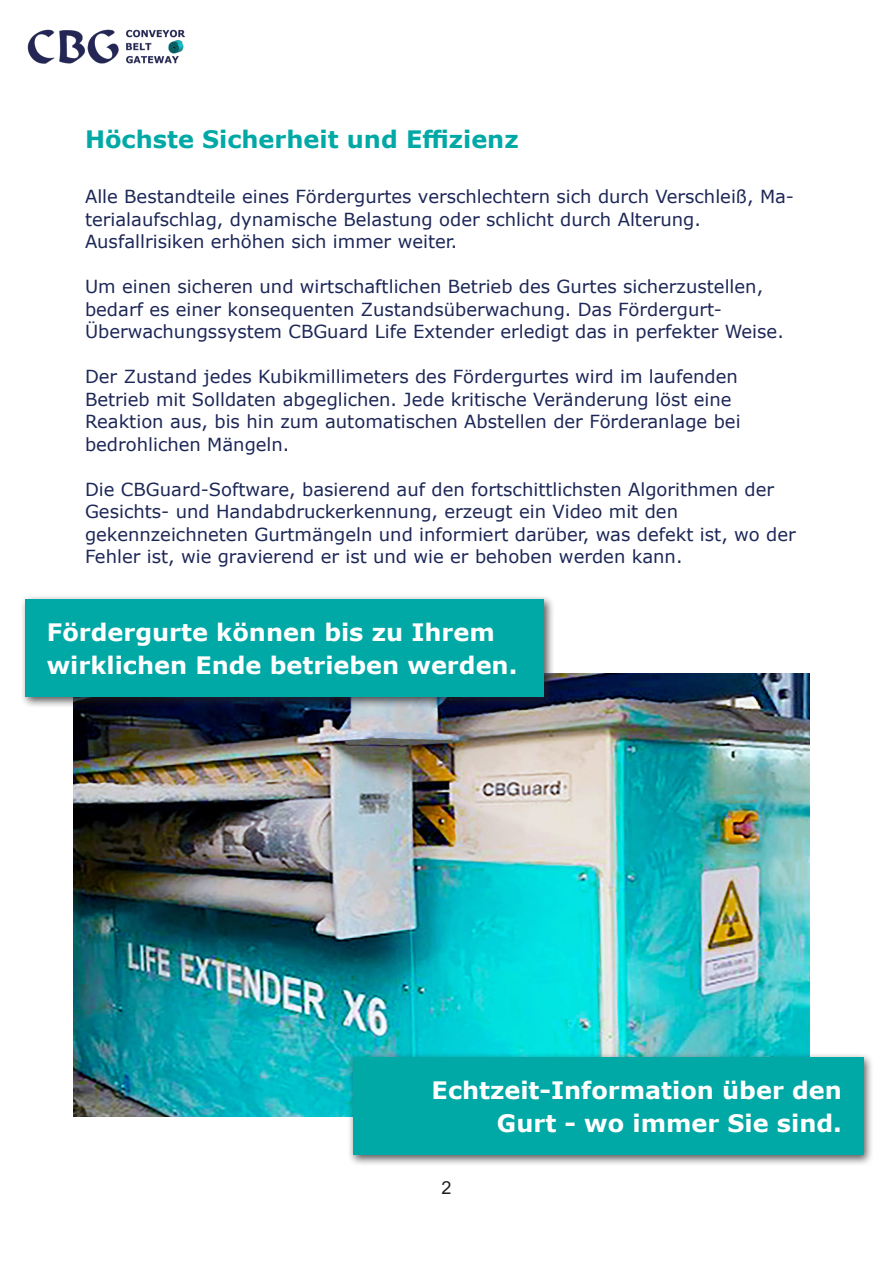
<style>
.page{position:relative;width:893px;height:1263px;background:#fff}
.page>*{position:absolute;margin:0;border:0;box-sizing:border-box;transform-origin:0 0}
.t1{font:700 24px/33px "Verdana";color:#fff}
.t2{font:700 24px "Verdana";color:#00a9a5}
.t3{font:18px/22.5px "Verdana";color:#1d2757}
.t4{font:18px "Arial";color:#231f20}
</style>
<div class="page">
<img style="left:28px;top:30px;width:157px;height:34px">
<img style="left:74px;top:673px;width:735px;height:443px">
<div style="left:20px;top:594px;width:535px;height:114px;background:#231f20;opacity:.75"></div>
<div style="left:26px;top:599px;width:518px;height:98px;background:#00a9a5"></div>
<div style="left:348px;top:1052px;width:526px;height:114px;background:#231f20;opacity:.75"></div>
<div style="left:353px;top:1057px;width:510px;height:98px;background:#00a9a5"></div>
<p class="t2" style="left:85px;top:122px;width:435px">Höchste Sicherheit und Effizienz</p>
<p class="t3" style="left:85px;top:185px;width:711px">Alle Bestandteile eines Fördergurtes verschlechtern sich durch Verschleiß, Ma&shy;terialaufschlag, dynamische Belastung oder schlicht durch Alterung.</p>
<p class="t3" style="left:85px;top:230px;width:374px">Ausfallrisiken erhöhen sich immer weiter.</p>
<p class="t3" style="left:85px;top:275px;width:680px">Um einen sicheren und wirtschaftlichen Betrieb des Gurtes sicherzustellen,</p>
<p class="t3" style="left:85px;top:298px;width:638px">bedarf es einer konsequenten Zustandsüberwachung. Das Fördergurt-</p>
<p class="t3" style="left:85px;top:320px;width:700px">Überwachungssystem CBGuard Life Extender erledigt das in perfekter Weise.</p>
<p class="t3" style="left:85px;top:365px;width:654px">Der Zustand jedes Kubikmillimeters des Fördergurtes wird im laufenden</p>
<p class="t3" style="left:85px;top:388px;width:648px">Betrieb mit Solldaten abgeglichen. Jede kritische Veränderung löst eine</p>
<p class="t3" style="left:85px;top:410px;width:657px">Reaktion aus, bis hin zum automatischen Abstellen der Förderanlage bei</p>
<p class="t3" style="left:85px;top:433px;width:206px">bedrohlichen Mängeln.</p>
<p class="t3" style="left:85px;top:478px;width:691px">Die CBGuard-Software, basierend auf den fortschittlichsten Algorithmen der<br>Gesichts- und Handabdruckerkennung, erzeugt ein Video mit den</p>
<p class="t3" style="left:85px;top:523px;width:712px">gekennzeichneten Gurtmängeln und informiert darüber, was defekt ist, wo der<br>Fehler ist, wie gravierend er ist und wie er behoben werden kann.</p>
<p class="t1" style="left:47px;top:615px;width:472px">Fördergurte können bis zu Ihrem wirklichen Ende betrieben werden.</p>
<p class="t1" style="left:432px;top:1073px;width:412px;text-align:right">Echtzeit-Information über den<br>Gurt - wo immer Sie sind.</p>
<p class="t4" style="left:441px;top:1175px;width:12px">2</p>
</div>
